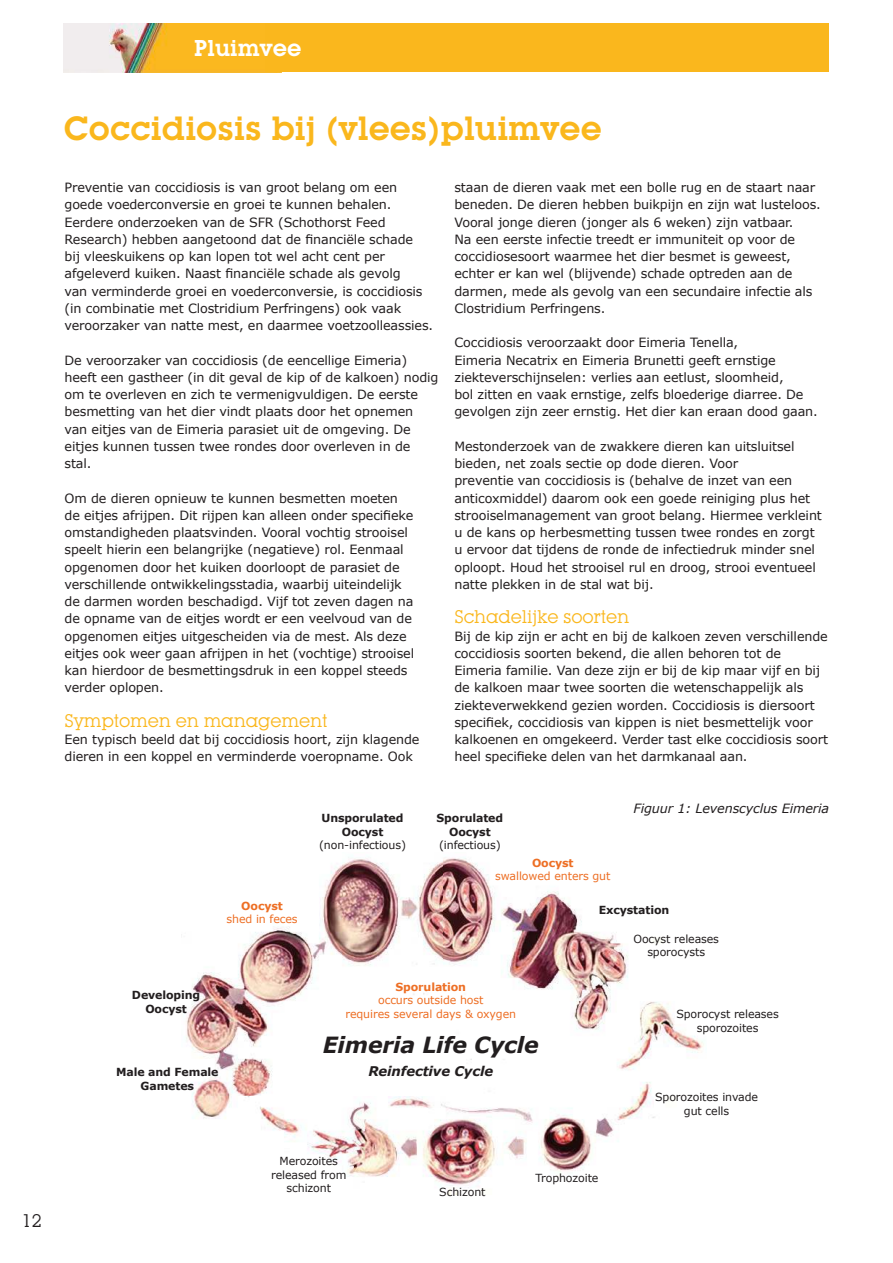
<style>
.page{position:relative;width:893px;height:1263px;background:#fff}
.page>*{position:absolute;margin:0;border:0;box-sizing:border-box;transform-origin:0 0}
.t1{font:600 33px "Lubalin Graph IT Cby BT";color:#fab71d}
.t2{font:600 22.5px "Lubalin Graph IT Cby BT";color:#fff}
.t3{font:italic 700 22.2px "Verdana";letter-spacing:-.01em;color:#221e1f}
.t4{font:18px "Lubalin Graph IT Cby BT";letter-spacing:-.01em;color:#fab71d}
.t5{font:18px "Lubalin Graph IT Cby BT";color:#221e1f}
.t6{font:italic 700 13.35px "Verdana";letter-spacing:-.01em;color:#221e1f}
.t7{font:12.75px/17.2px "Verdana";letter-spacing:-.01em;color:#221e1f}
.t8{font:italic 12.75px "Verdana";letter-spacing:-.01em;color:#221e1f}
.t9{font:11.1px/13.4px "Verdana";letter-spacing:-.01em;color:#221e1f;text-align:center}
.t10{font:700 11.1px/13.4px "Verdana";letter-spacing:-.01em;color:#221e1f;text-align:center}
.t11{font:11.1px/13.4px "Verdana";letter-spacing:-.01em;color:#ed6f25;text-align:center}
.t12{font:700 11.1px "Verdana";letter-spacing:-.01em;color:#ed6f25}
</style>
<div class="page">
<img style="left:64px;top:23px;width:202px;height:49px">
<div style="left:266px;top:23px;width:563px;height:49px;background:#fab71d"></div>
<img style="left:186px;top:857px;width:518px;height:337px">
<h3 class="t5" style="left:22px;top:1214px;width:22px">12</h3>
<h2 class="t2" style="left:194px;top:40px;width:109px">Pluimvee</h2>
<h1 class="t1" style="left:64px;top:116px;width:539px">Coccidiosis bij (vlees)pluimvee</h1>
<p class="t7" style="left:65px;top:179px;width:370px">Preventie van coccidiosis is van groot belang om een goede voederconversie en groei te kunnen behalen.<br>Eerdere onderzoeken van de SFR (Schothorst Feed Research) hebben aangetoond dat de financiële schade<br>bij vleeskuikens op kan lopen tot wel acht cent per afgeleverd kuiken. Naast financiële schade als gevolg<br>van verminderde groei en voederconversie, is coccidiosis (in combinatie met Clostridium Perfringens) ook vaak veroorzaker van natte mest, en daarmee voetzoolleassies.</p>
<p class="t7" style="left:65px;top:352px;width:375px">De veroorzaker van coccidiosis (de eencellige Eimeria) heeft een gastheer (in dit geval de kip of de kalkoen) nodig om te overleven en zich te vermenigvuldigen. De eerste besmetting van het dier vindt plaats door het opnemen van eitjes van de Eimeria parasiet uit de omgeving. De eitjes kunnen tussen twee rondes door overleven in de stal.</p>
<p class="t7" style="left:65px;top:490px;width:351px">Om de dieren opnieuw te kunnen besmetten moeten de eitjes afrijpen. Dit rijpen kan alleen onder specifieke omstandigheden plaatsvinden. Vooral vochtig strooisel speelt hierin een belangrijke (negatieve) rol. Eenmaal opgenomen door het kuiken doorloopt de parasiet de verschillende ontwikkelingsstadia, waarbij uiteindelijk de darmen worden beschadigd. Vijf tot zeven dagen na de opname van de eitjes wordt er een veelvoud van de opgenomen eitjes uitgescheiden via de mest. Als deze eitjes ook weer gaan afrijpen in het (vochtige) strooisel kan hierdoor de besmettingsdruk in een koppel steeds verder oplopen.</p>
<h3 class="t4" style="left:65px;top:714px;width:265px">Symptomen en management</h3>
<p class="t7" style="left:65px;top:731px;width:356px">Een typisch beeld dat bij coccidiosis hoort, zijn klagende dieren in een koppel en verminderde voeropname. Ook</p>
<p class="t7" style="left:454px;top:179px;width:368px">staan de dieren vaak met een bolle rug en de staart naar beneden. De dieren hebben buikpijn en zijn wat lusteloos.<br>Vooral jonge dieren (jonger als 6 weken) zijn vatbaar.<br>Na een eerste infectie treedt er immuniteit op voor de coccidiosesoort waarmee het dier besmet is geweest, echter er kan wel (blijvende) schade optreden aan de darmen, mede als gevolg van een secundaire infectie als Clostridium Perfringens.</p>
<p class="t7" style="left:454px;top:335px;width:365px">Coccidiosis veroorzaakt door Eimeria Tenella,<br>Eimeria Necatrix en Eimeria Brunetti geeft ernstige ziekteverschijnselen: verlies aan eetlust, sloomheid,<br>bol zitten en vaak ernstige, zelfs bloederige diarree. De gevolgen zijn zeer ernstig. Het dier kan eraan dood gaan.</p>
<p class="t7" style="left:454px;top:438px;width:369px">Mestonderzoek van de zwakkere dieren kan uitsluitsel bieden, net zoals sectie op dode dieren. Voor<br>preventie van coccidiosis is (behalve de inzet van een anticoxmiddel) daarom ook een goede reiniging plus het strooiselmanagement van groot belang. Hiermee verkleint u de kans op herbesmetting tussen twee rondes en zorgt u ervoor dat tijdens de ronde de infectiedruk minder snel oploopt. Houd het strooisel rul en droog, strooi eventueel natte plekken in de stal wat bij.</p>
<h3 class="t4" style="left:454px;top:610px;width:176px">Schadelijke soorten</h3>
<p class="t7" style="left:454px;top:628px;width:375px">Bij de kip zijn er acht en bij de kalkoen zeven verschillende coccidiosis soorten bekend, die allen behoren tot de Eimeria familie. Van deze zijn er bij de kip maar vijf en bij de kalkoen maar twee soorten die wetenschappelijk als ziekteverwekkend gezien worden. Coccidiosis is diersoort specifiek, coccidiosis van kippen is niet besmettelijk voor kalkoenen en omgekeerd. Verder tast elke coccidiosis soort heel specifieke delen van het darmkanaal aan.</p>
<p class="t12" style="left:241px;top:901px;width:43px">Oocyst</p>
<p class="t11" style="left:227px;top:913px;width:73px">shed in feces</p>
<p class="t10" style="left:132px;top:989px;width:70px">Developing<br>Oocyst</p>
<p class="t10" style="left:116px;top:1067px;width:104px">Male and Female<br>Gametes</p>
<p class="t10" style="left:322px;top:812px;width:83px">Unsporulated<br>Oocyst</p>
<p class="t9" style="left:319px;top:839px;width:88px">(non-infectious)</p>
<p class="t10" style="left:437px;top:812px;width:68px">Sporulated<br>Oocyst</p>
<p class="t9" style="left:439px;top:839px;width:63px">(infectious)</p>
<p class="t8" style="left:633px;top:800px;width:197px">Figuur 1: Levenscyclus Eimeria</p>
<p class="t12" style="left:532px;top:858px;width:43px">Oocyst</p>
<p class="t11" style="left:495px;top:870px;width:117px">swallowed enters gut</p>
<p class="t10" style="left:599px;top:905px;width:72px">Excystation</p>
<p class="t9" style="left:633px;top:933px;width:87px">Oocyst releases sporocysts</p>
<p class="t12" style="left:395px;top:982px;width:72px">Sporulation</p>
<p class="t11" style="left:345px;top:994px;width:172px">occurs outside host<br>requires several days &amp; oxygen</p>
<h3 class="t3" style="left:323px;top:1036px;width:218px">Eimeria Life Cycle</h3>
<p class="t6" style="left:368px;top:1065px;width:126px">Reinfective Cycle</p>
<p class="t9" style="left:676px;top:1008px;width:104px">Sporocyst releases sporozoites</p>
<p class="t9" style="left:655px;top:1091px;width:104px">Sporozoites invade gut cells</p>
<p class="t9" style="left:271px;top:1155px;width:77px">Merozoites released from schizont</p>
<p class="t9" style="left:439px;top:1186px;width:48px">Schizont</p>
<p class="t9" style="left:536px;top:1172px;width:64px">Trophozoite</p>
</div>
